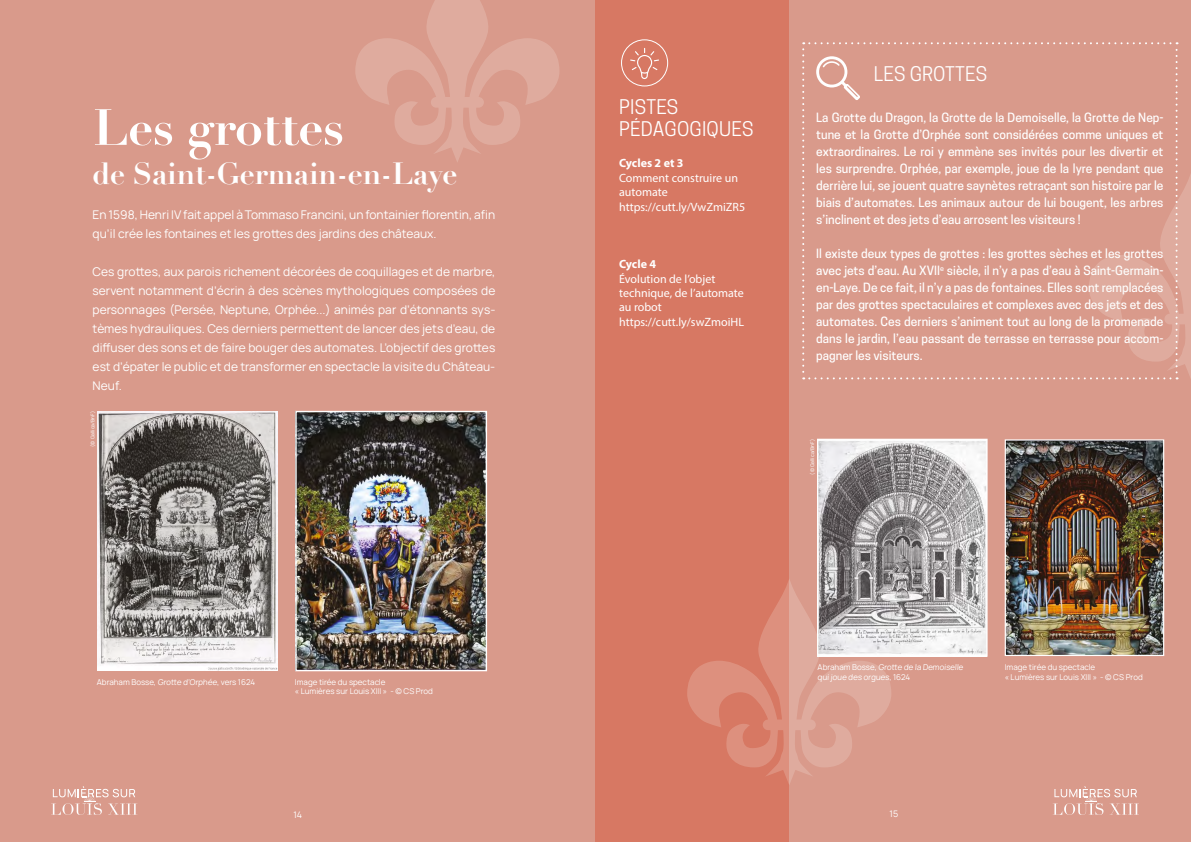
<style>
.page{position:relative;width:1191px;height:842px;background:#d99a8b}
.page>*{position:absolute;margin:0;border:0;box-sizing:border-box;transform-origin:0 0}
.t1{font:700 50px "Didot";letter-spacing:-.01em;color:#fff}
.t2{font:700 30px "Didot";letter-spacing:-.01em;color:#fff}
.t3{font:19px "Cooper Hewitt";letter-spacing:.01em;color:#fff}
.t4{font:500 12px/17px "Cooper Hewitt";color:#fff;text-align:justify}
.t5{font:200 12px/19px "Manrope";color:#fff}
.t6{font:12px/14.4px "Myriad Pro";color:#fff}
.t7{font:700 12px "Myriad Pro";color:#fff}
.t8{font:200 9px "Manrope";color:#fff}
.t9{font:200 8px "Manrope";color:#fff}
.t10{font:200 5px "Manrope";letter-spacing:.01em;color:#fff}
</style>
<div class="page">
<svg style="left:51px;top:786px;width:86px;height:29px"></svg>
<img style="left:819px;top:441px;width:166px;height:214px">
<div style="left:817px;top:439px;width:170px;height:218px;border:1px solid #fff"></div>
<img style="left:97px;top:412px;width:180px;height:258px">
<div style="left:595px;top:0;width:194px;height:842px;background:#d77863"></div>
<div style="left:621px;top:39px;width:47px;height:47px;border:1px solid #fff;border-radius:50%"></div>
<svg style="left:630px;top:48px;width:29px;height:31px"></svg>
<svg style="left:355px;top:0;width:204px;height:162px"></svg>
<svg style="left:1053px;top:786px;width:86px;height:29px"></svg>
<svg style="left:687px;top:578px;width:204px;height:206px"></svg>
<svg style="left:802px;top:42px;width:389px;height:337px"></svg>
<img style="left:297px;top:413px;width:188px;height:256px">
<div style="left:295px;top:411px;width:192px;height:260px;border:1px solid #fff"></div>
<img style="left:1006px;top:441px;width:156px;height:213px">
<div style="left:1004px;top:439px;width:160px;height:217px;border:1px solid #fff"></div>
<p class="t1" style="left:93px;top:96px;width:253px">Les grottes</p>
<p class="t2" style="left:93px;top:154px;width:366px">de Saint-Germain-en-Laye</p>
<p class="t5" style="left:93px;top:205px;width:404px">En 1598, Henri IV fait appel à Tommaso Francini, un fontainier florentin, afin qu’il crée les fontaines et les grottes des jardins des châteaux.</p>
<p class="t5" style="left:93px;top:262px;width:404px;text-align:justify">Ces grottes, aux parois richement décorées de coquillages et de marbre, servent notamment d’écrin à des scènes mythologiques composées de personnages (Persée, Neptune, Orphée...) animés par d’étonnants sys&shy;tèmes hydrauliques. Ces derniers permettent de lancer des jets d’eau, de diffuser des sons et de faire bouger des automates. L’objectif des grottes est d’épater le public et de transformer en spectacle la visite du Château-Neuf.</p>
<p class="t10" style="left:89px;top:447px;width:37px;rotate:-90deg">(© Gallica/BnF)</p>
<p class="t9" style="left:97px;top:676px;width:160px">Abraham Bosse, Grotte d’Orphée, vers 1624</p>
<p class="t9" style="left:295px;top:676px;width:92px">Image tirée du spectacle</p>
<p class="t9" style="left:295px;top:686px;width:140px">« Lumières sur Louis XIII » - © CS Prod</p>
<p class="t8" style="left:293px;top:808px;width:10px">14</p>
<p class="t3" style="left:619px;top:96px;width:61px">PISTES</p>
<p class="t3" style="left:619px;top:118px;width:136px">PÉDAGOGIQUES</p>
<p class="t7" style="left:619px;top:155px;width:66px">Cycles 2 et 3</p>
<p class="t6" style="left:619px;top:170px;width:120px">Comment construire un automate</p>
<p class="t6" style="left:619px;top:199px;width:128px">https://cutt.ly/VwZmiZR5</p>
<p class="t7" style="left:619px;top:256px;width:38px">Cycle 4</p>
<p class="t6" style="left:619px;top:271px;width:126px">Évolution de l’objet technique, de l’automate au robot</p>
<p class="t6" style="left:619px;top:314px;width:126px">https://cutt.ly/swZmoiHL</p>
<p class="t3" style="left:874px;top:63px;width:115px">LES GROTTES</p>
<p class="t4" style="left:816px;top:109px;width:349px">La Grotte du Dragon, la Grotte de la Demoiselle, la Grotte de Nep&shy;tune et la Grotte d’Orphée sont considérées comme uniques et extraordinaires. Le roi y emmène ses invités pour les divertir et les surprendre. Orphée, par exemple, joue de la lyre pendant que derrière lui, se jouent quatre saynètes retraçant son histoire par le biais d’automates. Les animaux autour de lui bougent, les arbres s’inclinent et des jets d’eau arrosent les visiteurs !</p>
<p class="t4" style="left:816px;top:245px;width:349px">Il existe deux types de grottes : les grottes sèches et les grottes avec jets d’eau. Au XVII<sup>e</sup> siècle, il n’y a pas d’eau à Saint-Germain&shy;en-Laye. De ce fait, il n’y a pas de fontaines. Elles sont remplacées par des grottes spectaculaires et complexes avec des jets et des automates. Ces derniers s’animent tout au long de la promenade dans le jardin, l’eau passant de terrasse en terrasse pour accom&shy;pagner les visiteurs.</p>
<p class="t10" style="left:809px;top:475px;width:37px;rotate:-90deg">(© Gallica/BnF)</p>
<p class="t9" style="left:817px;top:661px;width:148px">Abraham Bosse, Grotte de la Demoiselle</p>
<p class="t9" style="left:817px;top:671px;width:94px">qui joue des orgues, 1624</p>
<p class="t9" style="left:1004px;top:661px;width:92px">Image tirée du spectacle</p>
<p class="t9" style="left:1004px;top:671px;width:140px">« Lumières sur Louis XIII » - © CS Prod</p>
<p class="t8" style="left:889px;top:808px;width:10px">15</p>
</div>
